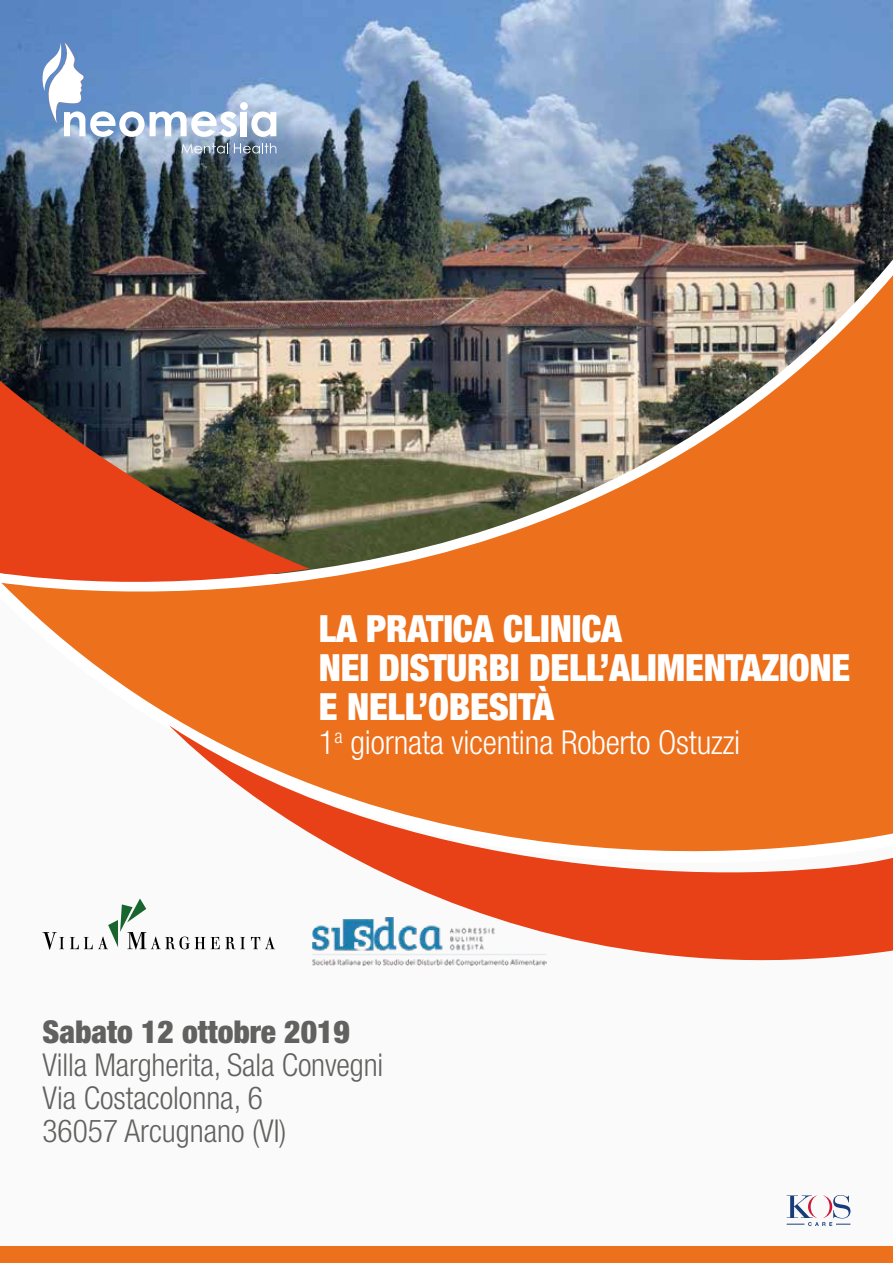
<style>
.page{position:relative;width:893px;height:1263px;background:#fbfafa}
.page>*{position:absolute;margin:0;border:0;box-sizing:border-box;transform-origin:0 0}
.t1{font:900 condensed 37.5px/39px "Helvetica Neue LT Std";letter-spacing:-.005em;color:#fff}
.t2{font:300 condensed 33px "Helvetica Neue LT Std";letter-spacing:-.005em;color:#fff}
.t3{font:300 condensed 31.5px/33px "Helvetica Neue LT Std";color:#616160}
.t4{font:900 condensed 31.5px "Helvetica Neue LT Std";color:#616160}
</style>
<div class="page">
<img style="left:0;top:0;width:893px;height:217px">
<img style="left:0;top:217px;width:893px;height:164px">
<img style="left:1px;top:275px;width:892px;height:658px">
<svg style="left:169px;top:725px;width:724px;height:236px"></svg>
<img style="left:0;top:381px;width:310px;height:214px">
<svg style="left:181px;top:143px;width:47px;height:10px"></svg>
<svg style="left:234px;top:143px;width:42px;height:10px"></svg>
<svg style="left:43px;top:43px;width:233px;height:94px"></svg>
<svg style="left:787px;top:1195px;width:63px;height:31px"></svg>
<svg style="left:43px;top:932px;width:21px;height:17px"></svg>
<svg style="left:211px;top:937px;width:34px;height:12px"></svg>
<svg style="left:251px;top:937px;width:24px;height:12px"></svg>
<svg style="left:70px;top:898px;width:135px;height:51px"></svg>
<img style="left:312px;top:918px;width:235px;height:48px">
<div style="left:0;top:1246px;width:893px;height:17px;background:#ed701c"></div>
<p class="t1" style="left:319px;top:608px;width:533px">LA PRATICA CLINICA<br>NEI DISTURBI DELL’ALIMENTAZIONE<br>E NELL’OBESITÀ</p>
<p class="t2" style="left:319px;top:724px;width:423px">1<sup>a</sup> giornata vicentina Roberto Ostuzzi</p>
<p class="t4" style="left:43px;top:1012px;width:309px">Sabato 12 ottobre 2019</p>
<p class="t3" style="left:43px;top:1048px;width:342px">Villa Margherita, Sala Convegni<br>Via Costacolonna, 6<br>36057 Arcugnano (VI)</p>
</div>
